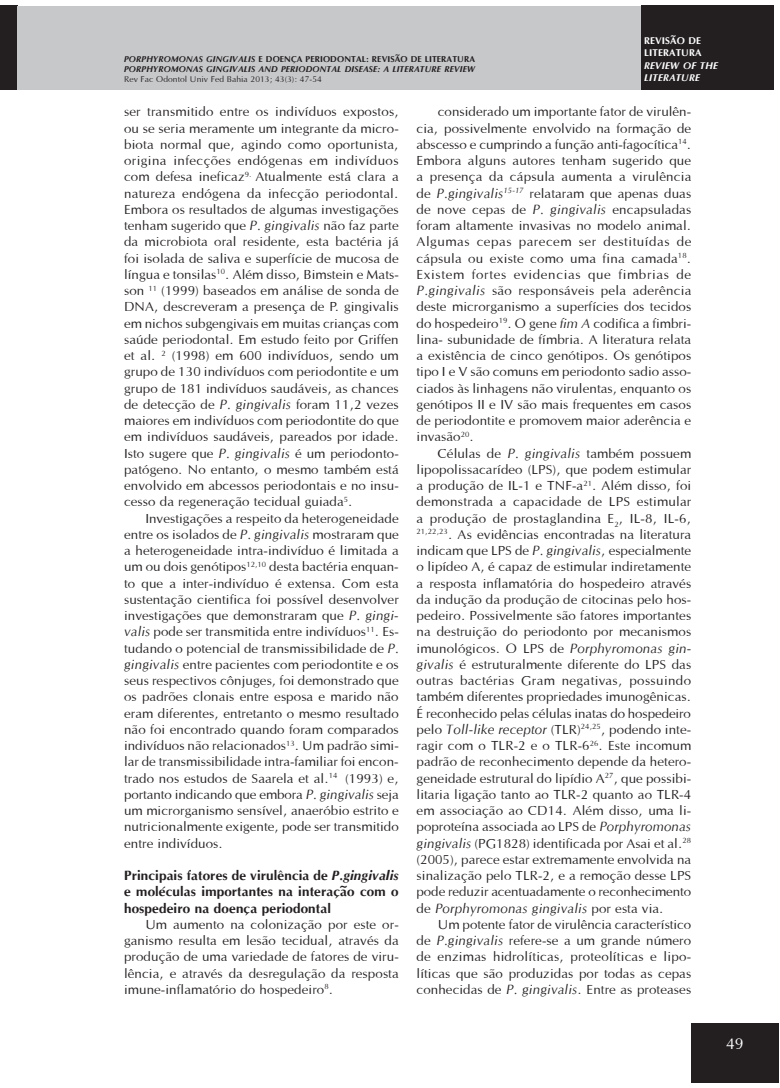
<style>
.page{position:relative;width:780px;height:1088px;background:#fff}
.page>*{position:absolute;margin:0;border:0;box-sizing:border-box;transform-origin:0 0}
.t1{font:16.25px "Optane";color:#fff}
.t2{font:13.75px/16.2px "Optane";color:#231f20;text-align:justify}
.t3{font:700 13.75px/16.2px "Optane";color:#231f20;text-align:justify}
.t4{font:italic 700 10px/12.5px "Optane";color:#fff}
.t5{font:700 10px/12.5px "Optane";color:#fff}
.t6{font:italic 700 8.75px/9.6px "Optane";color:#231f20}
.t7{font:8.75px "Optane";color:#231f20}
.s1{font-style:normal}
.s2{font-style:italic}
</style>
<div class="page">
<div style="left:691px;top:1022px;width:88px;height:60px;background:#231f20"></div>
<div style="left:0;top:6px;width:18px;height:84px;background:#231f20"></div>
<div style="left:18px;top:6px;width:638px;height:84px;background:#c7c8ca"></div>
<div style="left:641px;top:5px;width:133px;height:85px;background:#231f20"></div>
<p class="t6" style="left:124px;top:54px;width:353px">PORPHYROMONAS GINGIVALIS <span class="s1">E DOENÇA PERIODONTAL: REVISÃO DE LITERATURA<br></span>PORPHYROMONAS GINGIVALIS AND PERIODONTAL DISEASE: A LITERATURE REVIEW</p>
<p class="t7" style="left:124px;top:73px;width:199px">Rev Fac Odontol Univ Fed Bahia 2013; 43(3): 47-54</p>
<p class="t5" style="left:644px;top:34px;width:59px">REVISÃO DE<br>LITERATURA</p>
<p class="t4" style="left:644px;top:59px;width:75px">REVIEW OF THE<br>LITERATURE</p>
<p class="t2" style="left:124px;top:103px;width:276px">ser transmitido entre os indivíduos expostos, ou se seria meramente um integrante da micro&shy;biota normal que, agindo como oportunista, origina infecções endógenas em indivíduos com defesa ineficaz<sup>9.</sup> Atualmente está clara a natureza endógena da infecção periodontal.<br>Embora os resultados de algumas investigações tenham sugerido que <span class="s2">P. gingivalis</span> não faz parte da microbiota oral residente, esta bactéria já foi isolada de saliva e superfície de mucosa de língua e tonsilas<sup>10</sup>. Além disso, Bimstein e Mats&shy;son <sup>11</sup> (1999) baseados em análise de sonda de DNA, descreveram a presença de P. gingivalis em nichos subgengivais em muitas crianças com saúde periodontal. Em estudo feito por Griffen et al. <sup>2</sup> (1998) em 600 indivíduos, sendo um grupo de 130 indivíduos com periodontite e um grupo de 181 indivíduos saudáveis, as chances de detecção de <span class="s2">P. gingivalis</span> foram 11,2 vezes maiores em indivíduos com periodontite do que em indivíduos saudáveis, pareados por idade.<br>Isto sugere que <span class="s2">P. gingivalis</span> é um periodonto&shy;patógeno. No entanto, o mesmo também está envolvido em abcessos periodontais e no insu&shy;cesso da regeneração tecidual guiada<sup>5</sup>.</p>
<p class="t2" style="left:124px;top:510px;width:276px;text-indent:21px">Investigações a respeito da heterogeneidade entre os isolados de <span class="s2">P. gingivalis</span> mostraram que a heterogeneidade intra-indivíduo é limitada a um ou dois genótipos<sup>12,10</sup> desta bactéria enquan&shy;to que a inter-indivíduo é extensa. Com esta sustentação cientifica foi possível desenvolver investigações que demonstraram que <span class="s2">P. gingi&shy;valis</span> pode ser transmitida entre indivíduos<sup>11</sup>. Es&shy;tudando o potencial de transmissibilidade de <span class="s2">P. gingivalis</span> entre pacientes com periodontite e os seus respectivos cônjuges, foi demonstrado que os padrões clonais entre esposa e marido não eram diferentes, entretanto o mesmo resultado não foi encontrado quando foram comparados indivíduos não relacionados<sup>13</sup>. Um padrão simi&shy;lar de transmissibilidade intra-familiar foi encon&shy;trado nos estudos de Saarela et al.<sup>14</sup> (1993) e, portanto indicando que embora <span class="s2">P. gingivalis</span> seja um microrganismo sensível, anaeróbio estrito e nutricionalmente exigente, pode ser transmitido entre indivíduos.</p>
<p class="t3" style="left:124px;top:867px;width:276px">Principais fatores de virulência de <span class="s2">P.gingivalis </span>e moléculas importantes na interação com o hospedeiro na doença periodontal</p>
<p class="t2" style="left:124px;top:916px;width:276px;text-indent:21px">Um aumento na colonização por este or&shy;ganismo resulta em lesão tecidual, através da produção de uma variedade de fatores de viru&shy;lência, e através da desregulação da resposta imune-inflamatório do hospedeiro<sup>8</sup>.</p>
<p class="t2" style="left:416px;top:103px;width:276px;text-indent:21px">considerado um importante fator de virulên&shy;cia, possivelmente envolvido na formação de abscesso e cumprindo a função anti-fagocítica<sup>14</sup>.<br>Embora alguns autores tenham sugerido que a presença da cápsula aumenta a virulência de <span class="s2">P.gingivalis</span><sup>15-17</sup> relataram que apenas duas de nove cepas de <span class="s2">P. gingivalis</span> encapsuladas foram altamente invasivas no modelo animal.<br>Algumas cepas parecem ser destituídas de cápsula ou existe como uma fina camada<sup>18</sup>.<br>Existem fortes evidencias que fimbrias de <span class="s2">P.gingivalis</span> são responsáveis pela aderência deste microrganismo a superfícies dos tecidos do hospedeiro<sup>19</sup>. O gene <span class="s2">fim A</span> codifica a fimbri&shy;lina- subunidade de fímbria. A literatura relata a existência de cinco genótipos. Os genótipos tipo I e V são comuns em periodonto sadio asso&shy;ciados às linhagens não virulentas, enquanto os genótipos II e IV são mais frequentes em casos de periodontite e promovem maior aderência e invasão<sup>20</sup>.</p>
<p class="t2" style="left:416px;top:445px;width:276px;text-indent:21px">Células de <span class="s2">P. gingivalis</span> também possuem lipopolissacarídeo (LPS), que podem estimular a produção de IL-1 e TNF-a<sup>21</sup>. Além disso, foi demonstrada a capacidade de LPS estimular a produção de prostaglandina E<sub>2</sub>, IL-8, IL-6, <sup>21,22,23</sup>. As evidências encontradas na literatura indicam que LPS de <span class="s2">P. gingivalis</span>, especialmente o lipídeo A, é capaz de estimular indiretamente a resposta inflamatória do hospedeiro através da indução da produção de citocinas pelo hos&shy;pedeiro. Possivelmente são fatores importantes na destruição do periodonto por mecanismos imunológicos. O LPS de <span class="s2">Porphyromonas gin&shy;givalis</span> é estruturalmente diferente do LPS das outras bactérias Gram negativas, possuindo também diferentes propriedades imunogênicas.<br>É reconhecido pelas células inatas do hospedeiro pelo <span class="s2">Toll-like receptor</span> (TLR)<sup>24,25</sup>, podendo inte&shy;ragir com o TLR-2 e o TLR-6<sup>26</sup>. Este incomum padrão de reconhecimento depende da hetero&shy;geneidade estrutural do lipídio A<sup>27</sup>, que possibi&shy;litaria ligação tanto ao TLR-2 quanto ao TLR-4 em associação ao CD14. Além disso, uma li&shy;poproteína associada ao LPS de <span class="s2">Porphyromonas gingivalis</span> (PG1828) identificada por Asai et al.<sup>28 </sup>(2005), parece estar extremamente envolvida na sinalização pelo TLR-2, e a remoção desse LPS pode reduzir acentuadamente o reconhecimento de <span class="s2">Porphyromonas gingivalis</span> por esta via.</p>
<p class="t2" style="left:416px;top:916px;width:276px;text-indent:21px">Um potente fator de virulência característico de <span class="s2">P.gingivalis</span> refere-se a um grande número de enzimas hidrolíticas, proteolíticas e lipo&shy;líticas que são produzidas por todas as cepas conhecidas de <span class="s2">P. gingivalis</span>. Entre as proteases</p>
<p class="t1" style="left:726px;top:1034px;width:19px">49</p>
</div>
